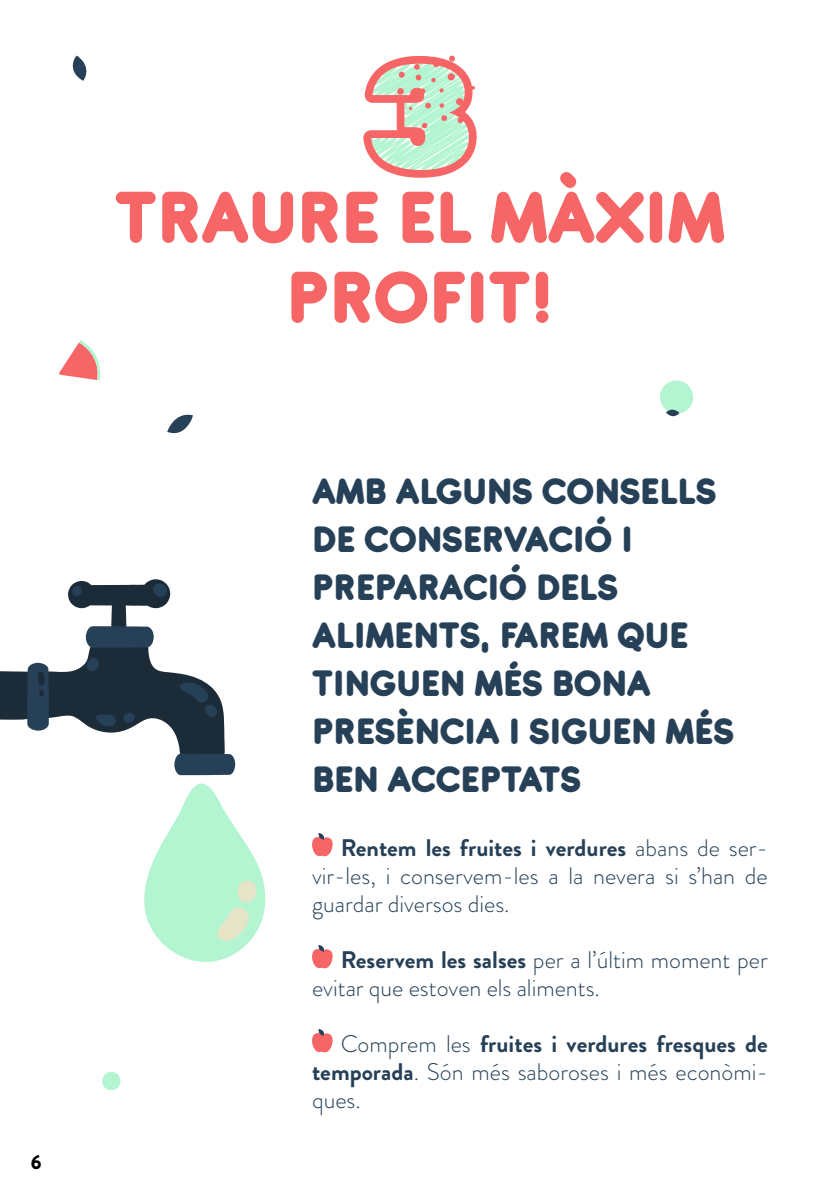
<style>
.page{position:relative;width:840px;height:1191px;background:#fff}
.page>*{position:absolute;margin:0;border:0;box-sizing:border-box;transform-origin:0 0}
.t1{font:800 80px/80px "Antipasto Pro";color:#f76666;text-align:center}
.t2{font:800 40px/48px "Antipasto Pro";color:#264057}
.t3{font:300 24px/28px "Brandon Grotesque";color:#264057;text-align:justify}
.t4{font:900 20px "Brandon Grotesque";color:#000}
.s1{font-weight:700}
</style>
<div class="page">
<svg style="left:312px;top:833px;width:21px;height:24px"></svg>
<svg style="left:312px;top:945px;width:21px;height:24px"></svg>
<svg style="left:312px;top:1029px;width:21px;height:24px"></svg>
<svg style="left:363px;top:56px;width:113px;height:122px"></svg>
<svg style="left:0;top:579px;width:266px;height:383px"></svg>
<svg style="left:59px;top:340px;width:41px;height:40px"></svg>
<svg style="left:72px;top:55px;width:15px;height:26px"></svg>
<svg style="left:167px;top:414px;width:26px;height:20px"></svg>
<svg style="left:660px;top:380px;width:33px;height:37px"></svg>
<svg style="left:102px;top:1072px;width:19px;height:19px"></svg>
<p class="t4" style="left:31px;top:1148px;width:12px">6</p>
<h1 class="t1" style="left:115px;top:178px;width:611px">TRAURE EL MÀXIM<br>PROFIT!</h1>
<h2 class="t2" style="left:312px;top:468px;width:423px">AMB ALGUNS CONSELLS<br>DE CONSERVACIÓ I<br>PREPARACIÓ DELS<br>ALIMENTS, FAREM QUE<br>TINGUEN MÉS BONA<br>PRESÈNCIA I SIGUEN MÉS<br>BEN ACCEPTATS</h2>
<p class="t3" style="left:312px;top:834px;width:457px;text-indent:29px"><span class="s1">Rentem les fruites i verdures</span> abans de ser&shy;vir-les, i conservem-les a la nevera si s’han de guardar diversos dies.</p>
<p class="t3" style="left:312px;top:946px;width:457px;text-indent:29px"><span class="s1">Reservem les salses</span> per a l’últim moment per evitar que estoven els aliments.</p>
<p class="t3" style="left:312px;top:1030px;width:457px;text-indent:29px">Comprem les <span class="s1">fruites i verdures fresques de temporada</span>. Són més saboroses i més econòmi&shy;ques.</p>
</div>
